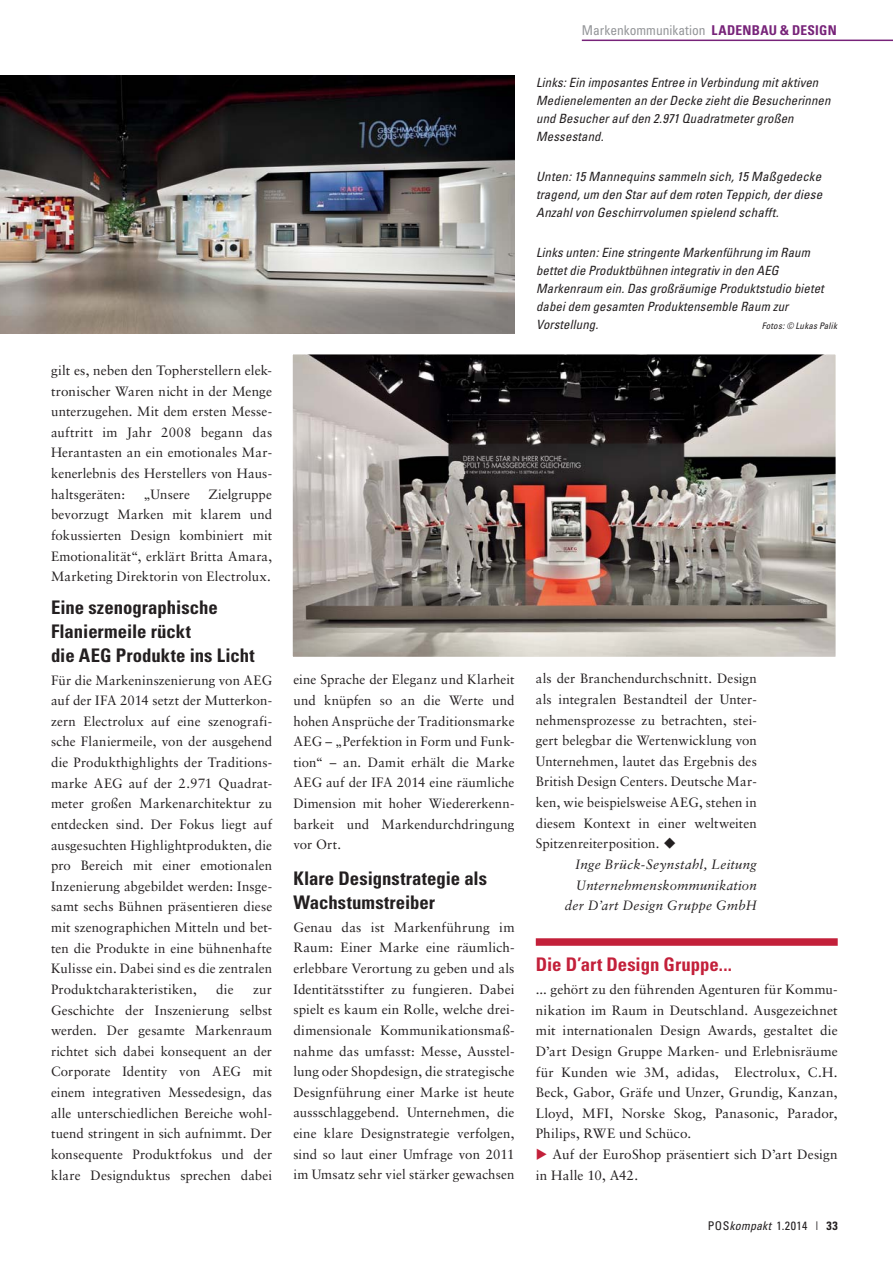
<style>
.page{position:relative;width:893px;height:1263px;background:#fff}
.page>*{position:absolute;margin:0;border:0;box-sizing:border-box;transform-origin:0 0}
.t1{font:700 condensed 18.75px/24px "Univers";color:#231f20}
.t2{font:700 condensed 18.75px "Univers";color:#c3203a}
.t3{font:13.5px/20.7px "Sabon LT Std";letter-spacing:.01em;color:#231f20;text-align:justify}
.t4{font:italic 13.5px/20.7px "Sabon LT Std";letter-spacing:.02em;color:#231f20;text-align:right}
.t5{font:condensed 13.5px "Univers";color:#939598}
.t6{font:italic condensed 12.75px/18px "Univers";letter-spacing:.01em;color:#231f20}
.t7{font:condensed 12px "Univers";letter-spacing:.035em;color:#231f20}
.t8{font:italic condensed 9px "Univers";letter-spacing:.02em;color:#231f20}
.s1{font-weight:700;color:#772379}
.s2{font-weight:300}
.s3{color:#c3203a}
.s4{font-style:italic}
.s5{font-weight:700}
</style>
<div class="page">
<hr style="left:582px;top:40px;width:311px;height:1px;background:#772379">
<img style="left:0;top:75px;width:514px;height:259px">
<div style="left:536px;top:938px;width:302px;height:8px;background:#c3203a"></div>
<img style="left:294px;top:356px;width:540px;height:299px">
<div style="left:291px;top:353px;width:546px;height:305px;border:2px solid #fff"></div>
<p class="t3" style="left:51px;top:361px;width:223px">gilt es, neben den Topherstellern elek&shy;tronischer Waren nicht in der Menge unterzugehen. Mit dem ersten Messe&shy;auftritt im Jahr 2008 begann das Herantasten an ein emotionales Mar&shy;kenerlebnis des Herstellers von Haus&shy;haltsgeräten:</p>
<p class="t3" style="left:51px;top:484px;width:223px;text-indent:157px">Zielgruppe bevorzugt Marken mit klarem und fokussierten Design kombiniert mit Emotionalität“, erklärt Britta Amara, Marketing Direktorin von Electrolux.</p>
<h1 class="t1" style="left:51px;top:597px;width:205px">Eine szenographische<br>Flaniermeile rückt<br>die AEG Produkte ins Licht</h1>
<p class="t3" style="left:51px;top:670px;width:223px">Für die Markeninszenierung von AEG auf der IFA 2014 setzt der Mutterkon&shy;zern Electrolux auf eine szenografi&shy;sche Flaniermeile, von der ausgehend die Produkthighlights der Traditions&shy;marke AEG auf der 2.971 Quadrat&shy;meter großen Markenarchitektur zu entdecken sind. Der Fokus liegt auf ausgesuchten Highlightprodukten, die pro Bereich mit einer emotionalen Inzenierung abgebildet werden: Insge&shy;samt sechs Bühnen präsentieren diese mit szenographichen Mitteln und bet&shy;ten die Produkte in eine bühnenhafte Kulisse ein. Dabei sind es die zentralen Produktcharakteristiken,</p>
<p class="t3" style="left:143px;top:484px;width:48px">„Unsere</p>
<p class="t3" style="left:216px;top:980px;width:19px">die</p>
<p class="t3" style="left:51px;top:980px;width:223px;text-indent:202px">zur Geschichte der Inszenierung selbst werden. Der gesamte Markenraum richtet sich dabei konsequent an der Corporate Identity von AEG mit einem integrativen Messedesign, das alle unterschiedlichen Bereiche wohl&shy;tuend stringent in sich aufnimmt. Der konsequente Produktfokus und der klare Designduktus sprechen dabei</p>
<p class="t3" style="left:293px;top:670px;width:223px">eine Sprache der Eleganz und Klarheit und knüpfen so an die Werte und hohen Ansprüche der Traditionsmarke AEG – „Perfektion in Form und Funk&shy;tion“ – an. Damit erhält die Marke AEG auf der IFA 2014 eine räumliche Dimension mit hoher Wiedererkenn&shy;barkeit und Markendurchdringung vor Ort.</p>
<h1 class="t1" style="left:293px;top:868px;width:195px">Klare Designstrategie als<br>Wachstumstreiber</h1>
<p class="t3" style="left:293px;top:917px;width:223px">Genau das ist Markenführung im Raum: Einer Marke eine räumlich&shy;erlebbare Verortung zu geben und als Identitätsstifter zu fungieren. Dabei spielt es kaum ein Rolle, welche drei&shy;dimensionale Kommunikationsmaß&shy;nahme das umfasst: Messe, Ausstel&shy;lung oder Shopdesign, die strategische Designführung einer Marke ist heute aussschlaggebend. Unternehmen, die eine klare Designstrategie verfolgen, sind so laut einer Umfrage von 2011 im Umsatz sehr viel stärker gewachsen</p>
<p class="t5" style="left:582px;top:26px;width:256px">Markenkommunikation <span class="s1">LADENBAU &amp; DESIGN</span></p>
<p class="t6" style="left:536px;top:74px;width:296px">Links: Ein imposantes Entree in Verbindung mit aktiven Medienelementen an der Decke zieht die Besucherinnen und Besucher auf den 2.971 Quadratmeter großen Messestand.</p>
<p class="t6" style="left:536px;top:169px;width:288px;text-align:justify">Unten: 15 Mannequins sammeln sich, 15 Maßgedecke tragend, um den Star auf dem roten Teppich, der diese Anzahl von Geschirrvolumen spielend schafft.</p>
<p class="t6" style="left:536px;top:245px;width:289px">Links unten: Eine stringente Markenführung im Raum bettet die Produktbühnen integrativ in den AEG Markenraum ein. Das großräumige Produktstudio bietet dabei dem gesamten Produktensemble Raum zur Vorstellung.</p>
<p class="t8" style="left:762px;top:323px;width:77px">Fotos: <span class="s2">©</span> Lukas Palik</p>
<p class="t3" style="left:536px;top:669px;width:223px">als der Branchendurchschnitt. Design als integralen Bestandteil der Unter&shy;nehmensprozesse zu betrachten, stei&shy;gert belegbar die Wertenwicklung von Unternehmen, lautet das Ergebnis des British Design Centers. Deutsche Mar&shy;ken, wie beispielsweise AEG, stehen in diesem Kontext in einer weltweiten Spitzenreiterposition. ◆</p>
<p class="t4" style="left:565px;top:855px;width:194px">Inge Brück-Seynstahl, Leitung<br>Unternehmenskommunikation der D’art Design Gruppe GmbH</p>
<h1 class="t2" style="left:536px;top:958px;width:198px">Die D’art Design Gruppe...</h1>
<p class="t3" style="left:536px;top:980px;width:303px">... gehört zu den führenden Agenturen für Kommu&shy;nikation im Raum in Deutschland. Ausgezeichnet mit internationalen Design Awards, gestaltet die D’art Design Gruppe Marken- und Erlebnisräume für Kunden wie 3M, adidas, Electrolux, C.H.<br>Beck, Gabor, Gräfe und Unzer, Grundig, Kanzan, Lloyd, MFI, Norske Skog, Panasonic, Parador, Philips, RWE und Schüco.</p>
<p class="t3" style="left:536px;top:1145px;width:303px"><span class="s3">◆</span> Auf der EuroShop präsentiert sich D’art Design in Halle 10, A42.</p>
<p class="t7" style="left:708px;top:1221px;width:131px">POS<span class="s4">kompakt</span> 1.2014 | <span class="s5">33</span></p>
</div>
